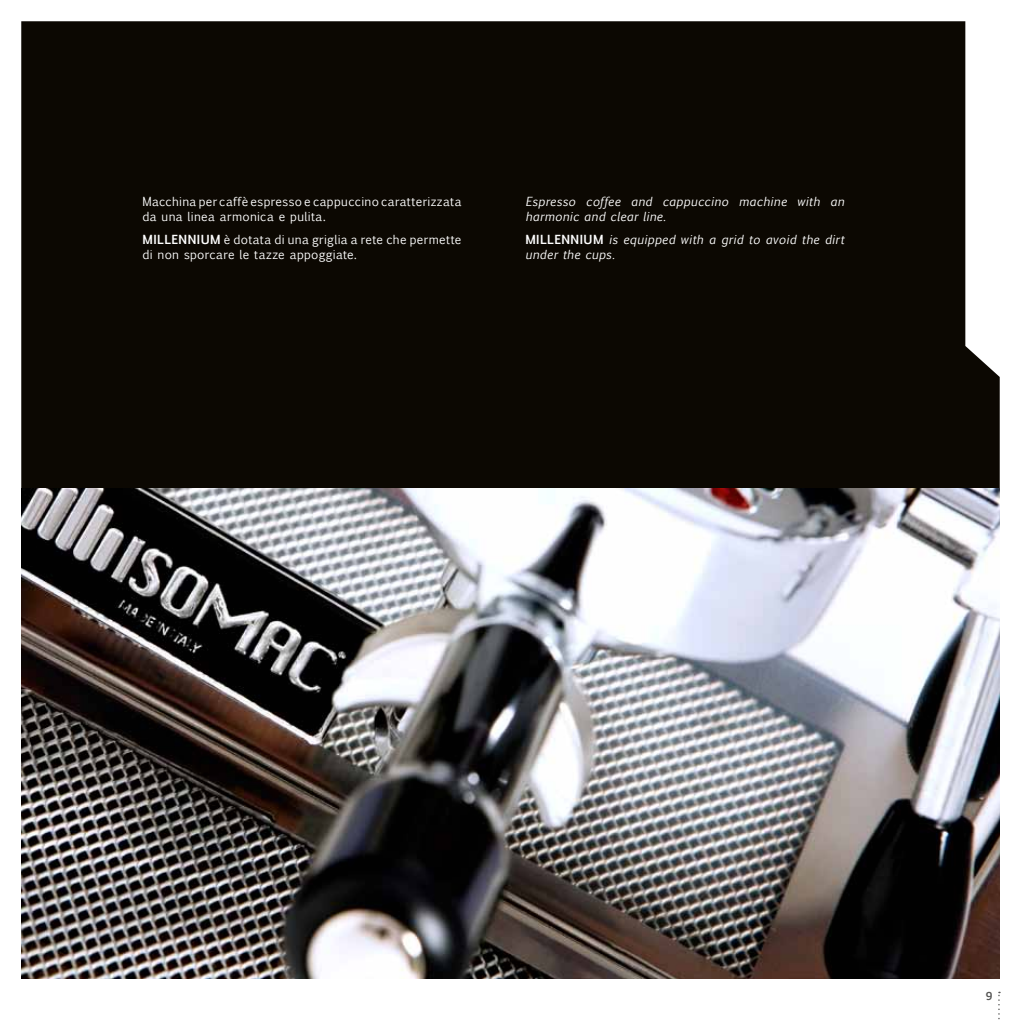
<style>
.page{position:relative;width:1021px;height:1021px;background:#fff}
.page>*{position:absolute;margin:0;border:0;box-sizing:border-box;transform-origin:0 0}
.t1{font:12px/15px "Euphemia UCAS";letter-spacing:.025em;color:#fff}
.t2{font:italic 12px/15px "Euphemia UCAS";letter-spacing:.025em;color:#fff}
.t3{font:700 10.5px "Euphemia UCAS";color:#575756}
.s1{font-weight:700}
.s2{font-weight:700;font-style:normal}
</style>
<div class="page">
<div style="left:21px;top:21px;width:978px;height:468px;background:#0c0802"></div>
<svg style="left:998px;top:991px;width:1px;height:29px"></svg>
<img style="left:21px;top:489px;width:978px;height:489px">
<p class="t1" style="left:142px;top:194px;width:320px">Macchina per caffè espresso e cappuccino caratterizzata da una linea armonica e pulita.</p>
<p class="t1" style="left:142px;top:232px;width:320px"><span class="s1">MILLENNIUM</span> è dotata di una griglia a rete che permette di non sporcare le tazze appoggiate.</p>
<p class="t2" style="left:525px;top:194px;width:320px">Espresso coffee and cappuccino machine with an harmonic and clear line.</p>
<p class="t2" style="left:525px;top:232px;width:320px"><span class="s2">MILLENNIUM</span> is equipped with a grid to avoid the dirt under the cups.</p>
<p class="t3" style="left:985px;top:987px;width:8px">9</p>
</div>
